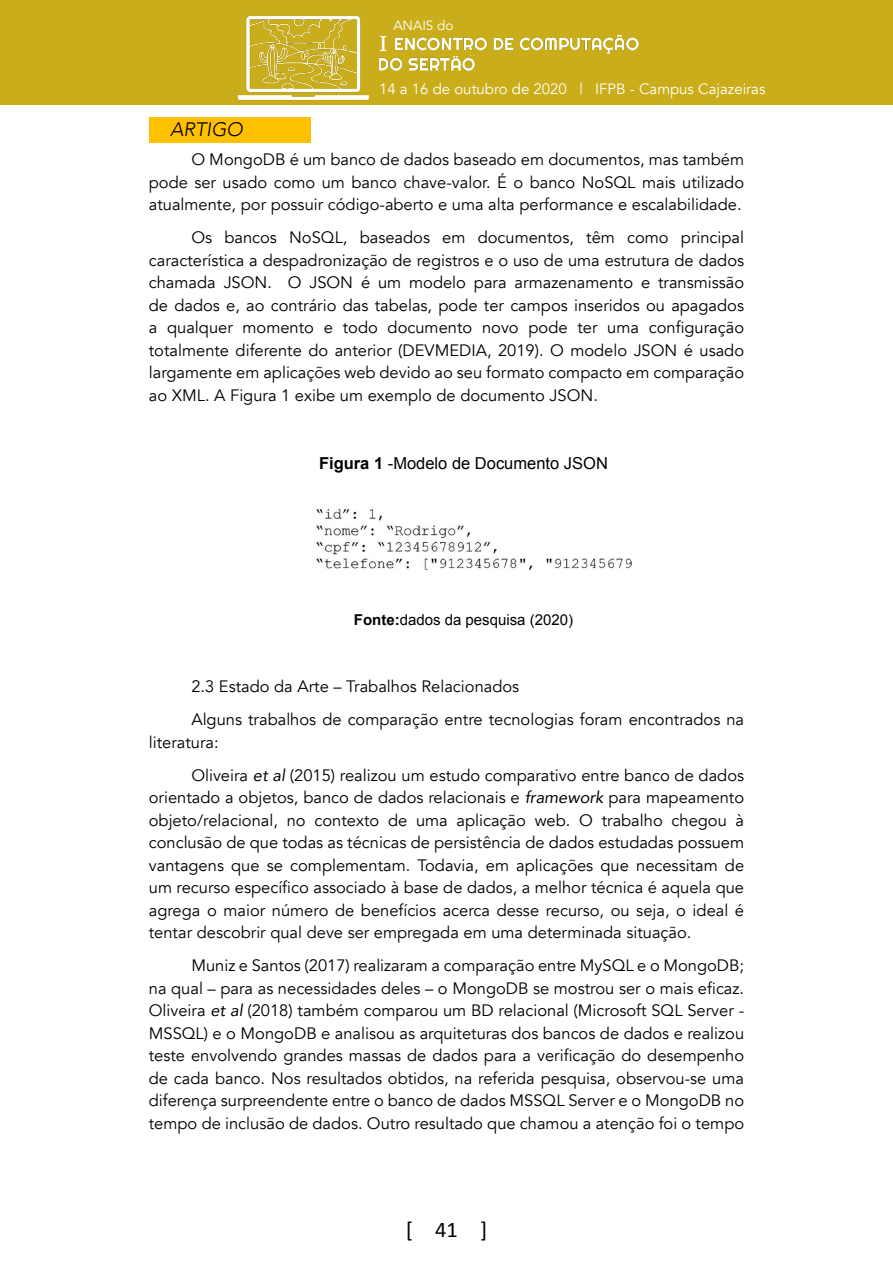
<style>
.page{position:relative;width:893px;height:1263px;background:#fff}
.page>*{position:absolute;margin:0;border:0;box-sizing:border-box;transform-origin:0 0}
.t1{font:22.5px "Calibri";color:#000}
.t2{font:22.5px "Plantagenet Cherokee";color:#fff}
.t3{font:italic 300 19.5px "Avenir";color:#000}
.t4{font:16.5px/22.5px "Avenir";color:#000;text-align:justify}
.t5{font:16.5px "Arial";color:#000}
.t6{font:15px "Avenir";color:#fff}
.t7{font:15px "Arial";color:#000}
.t8{font:13.5px "Avenir";color:#fff}
.s1{font-weight:700}
.s2{font-style:italic}
</style>
<div class="page">
<div style="left:149px;top:117px;width:161px;height:26px;background:#ffc000"></div>
<div style="left:0;top:0;width:893px;height:104px;background:#caad1a"></div>
<img style="left:394px;top:35px;width:245px;height:19px">
<img style="left:378px;top:56px;width:97px;height:15px">
<img style="left:237px;top:15px;width:132px;height:85px">
<img style="left:316px;top:508px;width:316px;height:63px">
<p class="t8" style="left:393px;top:17px;width:62px">ANAIS do</p>
<h1 class="t2" style="left:379px;top:30px;width:10px">I</h1>
<p class="t3" style="left:170px;top:118px;width:74px">ARTIGO</p>
<p class="t6" style="left:379px;top:80px;width:388px">14 a 16 de outubro de 2020 | IFPB - Campus Cajazeiras</p>
<p class="t4" style="left:149px;top:149px;width:597px;text-indent:43px">O MongoDB é um banco de dados baseado em documentos, mas também pode ser usado como um banco chave-valor. É o banco NoSQL mais utilizado atualmente, por possuir código-aberto e uma alta performance e escalabilidade.</p>
<p class="t4" style="left:149px;top:227px;width:597px;text-indent:43px">Os bancos NoSQL, baseados em documentos, têm como principal característica a despadronização de registros e o uso de uma estrutura de dados chamada JSON. O JSON é um modelo para armazenamento e transmissão de dados e, ao contrário das tabelas, pode ter campos inseridos ou apagados a qualquer momento e todo documento novo pode ter uma configuração totalmente diferente do anterior (DEVMEDIA, 2019). O modelo JSON é usado largamente em aplicações web devido ao seu formato compacto em comparação ao XML. A Figura 1 exibe um exemplo de documento JSON.</p>
<p class="t5" style="left:319px;top:453px;width:290px"><span class="s1">Figura 1</span> -Modelo de Documento JSON</p>
<p class="t7" style="left:354px;top:610px;width:221px"><span class="s1">Fonte:</span>dados da pesquisa (2020)</p>
<p class="t4" style="left:191px;top:670px;width:554px;line-height:33px">2.3 Estado da Arte – Trabalhos Relacionados<br>Alguns trabalhos de comparação entre tecnologias foram encontrados na</p>
<p class="t4" style="left:191px;top:726px;width:554px;line-height:33px;text-indent:-43px">literatura:<br>Oliveira <span class="s2">et al</span> (2015) realizou um estudo comparativo entre banco de dados</p>
<p class="t4" style="left:149px;top:787px;width:597px">orientado a objetos, banco de dados relacionais e <span class="s2">framework</span> para mapeamento objeto/relacional, no contexto de uma aplicação web. O trabalho chegou à conclusão de que todas as técnicas de persistência de dados estudadas possuem vantagens que se complementam. Todavia, em aplicações que necessitam de um recurso específico associado à base de dados, a melhor técnica é aquela que agrega o maior número de benefícios acerca desse recurso, ou seja, o ideal é tentar descobrir qual deve ser empregada em uma determinada situação.</p>
<p class="t4" style="left:149px;top:955px;width:597px;text-indent:43px">Muniz e Santos (2017) realizaram a comparação entre MySQL e o MongoDB; na qual – para as necessidades deles – o MongoDB se mostrou ser o mais eficaz.<br>Oliveira <span class="s2">et al</span> (2018) também comparou um BD relacional (Microsoft SQL Server - MSSQL) e o MongoDB e analisou as arquiteturas dos bancos de dados e realizou teste envolvendo grandes massas de dados para a verificação do desempenho de cada banco. Nos resultados obtidos, na referida pesquisa, observou-se uma diferença surpreendente entre o banco de dados MSSQL Server e o MongoDB no tempo de inclusão de dados. Outro resultado que chamou a atenção foi o tempo</p>
<h1 class="t1" style="left:406px;top:1216px;width:83px">[ 41 ]</h1>
</div>
